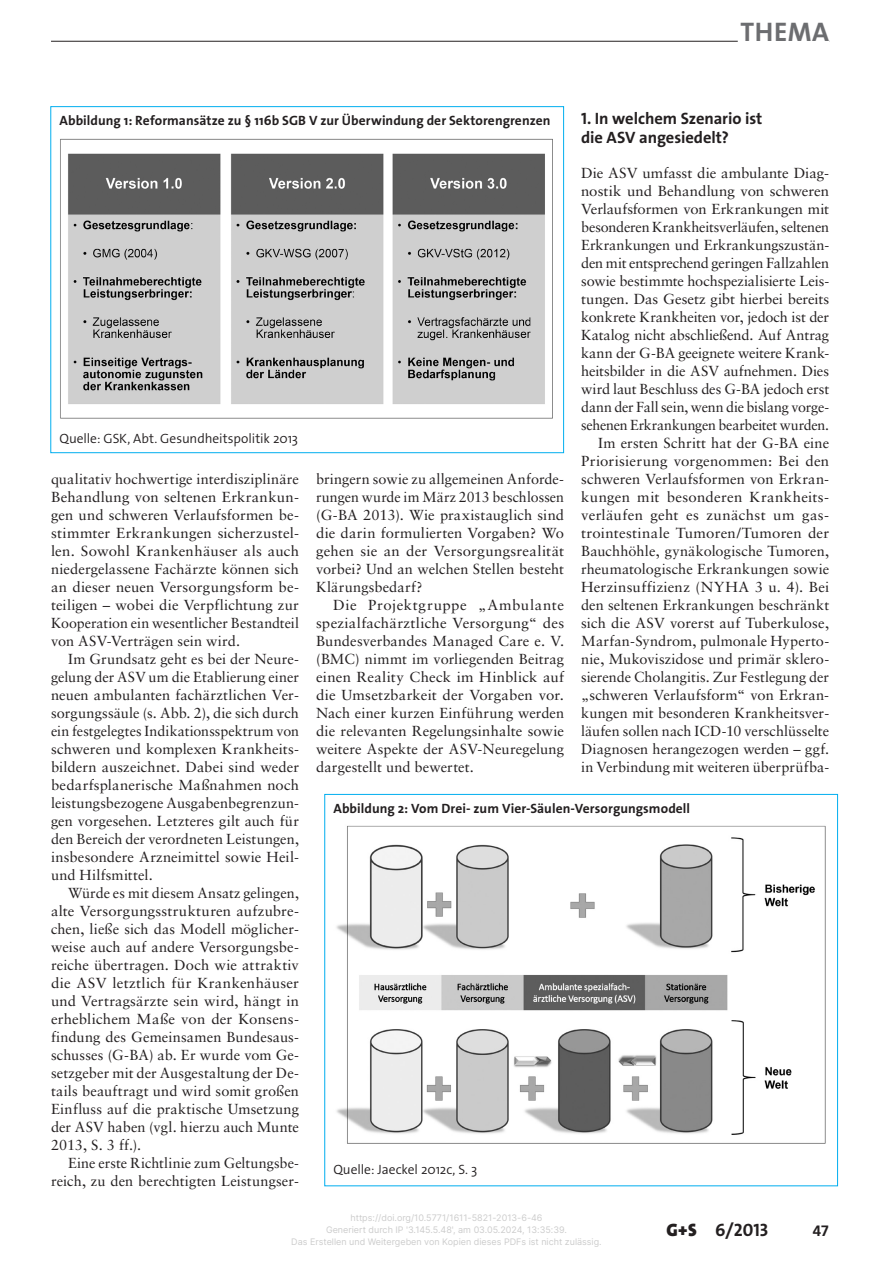
<style>
.page{position:relative;width:893px;height:1263px;background:#fff}
.page>*{position:absolute;margin:0;border:0;box-sizing:border-box;transform-origin:0 0}
.t1{font:700 27px "The Sans Os F";letter-spacing:.015em;color:#6c6d70}
.t2{font:700 18px "The Sans Os F";color:#231f20}
.t3{font:700 16.5px/19.8px "The Sans Os F";letter-spacing:-.005em;color:#231f20}
.t4{font:700 15px "Frutiger";color:#231f20}
.t5{font:14.55px/18px "Sabon LT Std";letter-spacing:.005em;color:#231f20;text-align:justify}
.t6{font:700 13.5px "The Sans Os F";letter-spacing:.005em;color:#231f20}
.t7{font:300 13.5px "The Sans Os F";letter-spacing:-.005em;color:#231f20}
.t8{font:9px/12px "Inter";color:#ccc;text-align:center}
.s1{font-weight:900}
</style>
<div class="page">
<hr style="left:51px;top:41px;width:778px;height:1px;background:#231f20">
<hr style="left:738px;top:39px;width:91px;height:3px;background:#fff">
<img style="left:60px;top:138px;width:492px;height:281px">
<img style="left:336px;top:825px;width:490px;height:319px">
<h1 class="t1" style="left:740px;top:14px;width:90px">THEMA</h1>
<p class="t3" style="left:581px;top:108px;width:183px">1. In welchem Szenario ist die ASV angesiedelt?</p>
<p class="t5" style="left:581px;top:164px;width:250px;text-align:right">Die ASV umfasst die ambulante Diag&shy;nostik und Behandlung von schweren Verlaufsformen von Erkrankungen mit besonderen Krankheitsverläufen, seltenen Erkrankungen und Erkrankungszustän&shy;den mit entsprechend geringen Fallzahlen sowie bestimmte hochspezialisierte Leis&shy;tungen. Das Gesetz gibt hierbei bereits konkrete Krankheiten vor, jedoch ist der Katalog nicht abschließend. Auf Antrag kann der G-BA geeignete weitere Krank&shy;heitsbilder in die ASV aufnehmen. Dies wird laut Beschluss des G-BA jedoch erst dann der Fall sein, wenn die bislang vorge&shy;sehenen Erkrankungen bearbeitet wurden.<br>Im ersten Schritt hat der G-BA eine Priorisierung vorgenommen: Bei den schweren Verlaufsformen von Erkran&shy;kungen mit besonderen Krankheits&shy;verläufen geht es zunächst um gas&shy;trointestinale Tumoren/Tumoren der Bauchhöhle, gynäkologische Tumoren, rheumatologische Erkrankungen sowie Herzinsuffizienz (NYHA 3 u. 4). Bei den seltenen Erkrankungen beschränkt sich die ASV vorerst auf Tuberkulose, Marfan-Syndrom, pulmonale Hyperto&shy;nie, Mukoviszidose und primär sklero&shy;sierende Cholangitis. Zur Festlegung der „schweren Verlaufsform“ von Erkran&shy;kungen mit besonderen Krankheitsver&shy;läufen sollen nach ICD-10 verschlüsselte Diagnosen herangezogen werden – ggf. in Verbindung mit weiteren überprüfba-</p>
<p class="t6" style="left:59px;top:112px;width:493px">Abbildung 1: Reformansätze zu § 116b SGB V zur Überwindung der Sektorengrenzen</p>
<p class="t7" style="left:59px;top:430px;width:240px">Quelle: GSK, Abt. Gesundheitspolitik 2013</p>
<p class="t5" style="left:51px;top:470px;width:250px">qualitativ hochwertige interdisziplinäre Behandlung von seltenen Erkrankun&shy;gen und schweren Verlaufsformen be&shy;stimmter Erkrankungen sicherzustel&shy;len. Sowohl Krankenhäuser als auch niedergelassene Fachärzte können sich an dieser neuen Versorgungsform be&shy;teiligen – wobei die Verpflichtung zur Kooperation ein wesentlicher Bestandteil von ASV-Verträgen sein wird.</p>
<p class="t5" style="left:51px;top:650px;width:250px;text-indent:17px">Im Grundsatz geht es bei der Neure&shy;gelung der ASV um die Etablierung einer neuen ambulanten fachärztlichen Ver&shy;sorgungssäule (s. Abb. 2), die sich durch ein festgelegtes Indikationsspektrum von schweren und komplexen Krankheits&shy;bildern auszeichnet. Dabei sind weder bedarfsplanerische Maßnahmen noch leistungsbezogene Ausgabenbegrenzun&shy;gen vorgesehen. Letzteres gilt auch für den Bereich der verordneten Leistungen, insbesondere Arzneimittel sowie Heil&shy;und Hilfsmittel.</p>
<p class="t5" style="left:51px;top:884px;width:250px;text-indent:17px">Würde es mit diesem Ansatz gelingen, alte Versorgungsstrukturen aufzubre&shy;chen, ließe sich das Modell möglicher&shy;weise auch auf andere Versorgungsbe&shy;reiche übertragen. Doch wie attraktiv die ASV letztlich für Krankenhäuser und Vertragsärzte sein wird, hängt in erheblichem Maße von der Konsens&shy;findung des Gemeinsamen Bundesaus&shy;schusses (G-BA) ab. Er wurde vom Ge&shy;setzgeber mit der Ausgestaltung der De&shy;tails beauftragt und wird somit großen Einfluss auf die praktische Umsetzung der ASV haben (vgl. hierzu auch Munte 2013, S. 3 ff.).</p>
<p class="t5" style="left:51px;top:1154px;width:250px;text-align:right">Eine erste Richtlinie zum Geltungsbe&shy;reich, zu den berechtigten Leistungser-</p>
<p class="t5" style="left:316px;top:470px;width:250px">bringern sowie zu allgemeinen Anforde&shy;rungen wurde im März 2013 beschlossen (G-BA 2013). Wie praxistauglich sind die darin formulierten Vorgaben? Wo gehen sie an der Versorgungsrealität vorbei? Und an welchen Stellen besteht Klärungsbedarf?</p>
<p class="t5" style="left:316px;top:596px;width:250px;text-indent:17px">Die Projektgruppe „Ambulante spezialfachärztliche Versorgung“ des Bundesverbandes Managed Care e. V. (BMC) nimmt im vorliegenden Beitrag einen Reality Check im Hinblick auf die Umsetzbarkeit der Vorgaben vor.<br>Nach einer kurzen Einführung werden die relevanten Regelungsinhalte sowie weitere Aspekte der ASV-Neuregelung dargestellt und bewertet.</p>
<p class="t6" style="left:333px;top:800px;width:358px">Abbildung 2: Vom Drei- zum Vier-Säulen-Versorgungsmodell</p>
<p class="t7" style="left:333px;top:1161px;width:145px">Quelle: Jaeckel 2012c, S. 3</p>
<p class="t8" style="left:291px;top:1212px;width:312px">https://doi.org/10.5771/1611-5821-2013-6-46<br>Generiert durch IP '3.145.5.48', am 03.05.2024, 13:35:39.<br>Das Erstellen und Weitergeben von Kopien dieses PDFs ist nicht zulässig.</p>
<p class="t2" style="left:666px;top:1219px;width:104px"><span class="s1">G+S</span> 6/2013</p>
<p class="t4" style="left:813px;top:1222px;width:18px">47</p>
</div>
